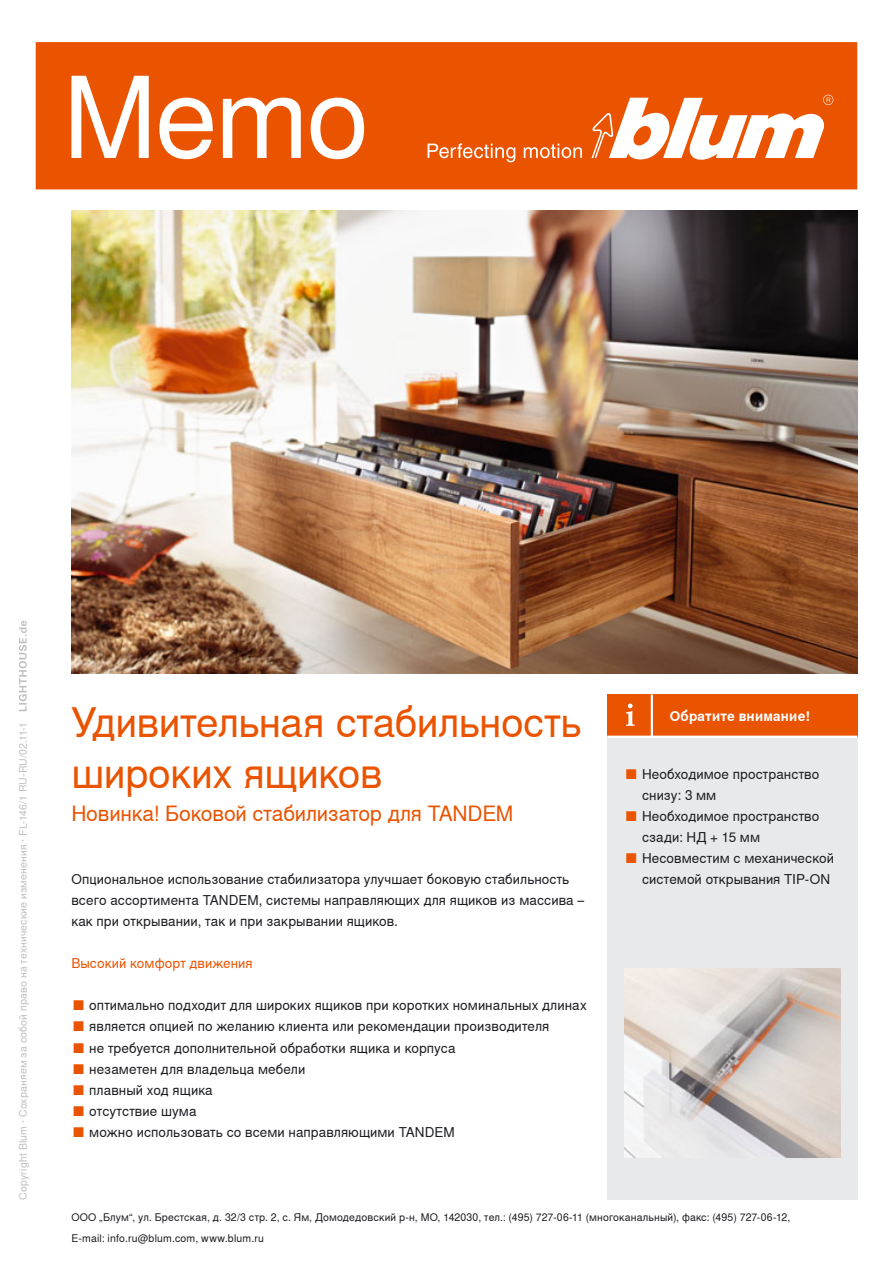
<style>
.page{position:relative;width:893px;height:1263px;background:#fff}
.page>*{position:absolute;margin:0;border:0;box-sizing:border-box;transform-origin:0 0}
.t1{font:40.5px/51px "Nimbus Sans Global";letter-spacing:-.01em;color:#ea5300}
.t2{font:21px "Nimbus Sans Global";letter-spacing:-.01em;color:#ea5300}
.t3{font:13.5px/21px "Nimbus Sans Global";letter-spacing:.005em;color:#1b1c20}
.t4{font:13.5px "Nimbus Sans Global";letter-spacing:.005em;color:#ea5300}
.t5{font:700 13.5px "Nimbus Sans Global";letter-spacing:.015em;color:#fff}
.t6{font:10.5px/21px "Nimbus Sans Global";letter-spacing:.015em;color:#1b1c20}
.t7{font:10.5px "Nimbus Sans Global";letter-spacing:.015em;color:#bdbfc1}
.s1{font-size:17.25px;color:#ea5300}
</style>
<div class="page">
<div style="left:607px;top:737px;width:250px;height:463px;background:#e7e9ea"></div>
<div style="left:36px;top:43px;width:820px;height:146px;background:#ea5300"></div>
<div style="left:36px;top:42px;width:821px;height:147px;border:2px solid #ea5300"></div>
<div style="left:607px;top:695px;width:250px;height:42px;background:#ea5300"></div>
<img style="left:624px;top:968px;width:216px;height:190px">
<svg style="left:592px;top:95px;width:241px;height:65px"></svg>
<svg style="left:427px;top:143px;width:88px;height:19px"></svg>
<svg style="left:524px;top:144px;width:58px;height:14px"></svg>
<img style="left:71px;top:210px;width:786px;height:464px">
<svg style="left:19px;top:621px;width:8px;height:90px"></svg>
<svg style="left:71px;top:76px;width:293px;height:83px"></svg>
<svg style="left:626px;top:703px;width:9px;height:23px"></svg>
<hr style="left:607px;top:736px;width:250px;height:2px;background:#fff">
<hr style="left:651px;top:695px;width:2px;height:42px;background:#fff">
<p class="t7" style="left:17px;top:1200px;width:480px;rotate:-90deg">Copyright Blum · Сохраняем за собой право на технические изменения · FL-146/1 RU-RU/02.11-1</p>
<h1 class="t1" style="left:71px;top:696px;width:512px">Удивительная стабильность широких ящиков</h1>
<h2 class="t2" style="left:71px;top:800px;width:443px">Новинка! Боковой стабилизатор для TANDEM</h2>
<p class="t3" style="left:71px;top:868px;width:514px">Опциональное использование стабилизатора улучшает боковую стабильность всего ассортимента TANDEM, системы направляющих для ящиков из массива – как при открывании, так и при закрывании ящиков.</p>
<p class="t4" style="left:71px;top:955px;width:183px">Высокий комфорт движения</p>
<p class="t3" style="left:71px;top:995px;width:517px"><span class="s1">■</span> оптимально подходит для широких ящиков при коротких номинальных длинах</p>
<p class="t3" style="left:71px;top:1016px;width:479px"><span class="s1">■</span> является опцией по желанию клиента или рекомендации производителя</p>
<p class="t3" style="left:71px;top:1037px;width:386px"><span class="s1">■</span> не требуется дополнительной обработки ящика и корпуса</p>
<p class="t3" style="left:71px;top:1058px;width:235px"><span class="s1">■</span> незаметен для владельца мебели</p>
<p class="t3" style="left:71px;top:1079px;width:143px"><span class="s1">■</span> плавный ход ящика</p>
<p class="t3" style="left:71px;top:1100px;width:127px"><span class="s1">■</span> отсутствие шума</p>
<p class="t3" style="left:71px;top:1121px;width:385px"><span class="s1">■</span> можно использовать со всеми направляющими TANDEM</p>
<p class="t5" style="left:670px;top:707px;width:141px">Обратите внимание!</p>
<p class="t3" style="left:642px;top:763px;width:179px;text-indent:-18px"><span class="s1">■</span> Необходимое пространство снизу: 3 мм</p>
<p class="t3" style="left:642px;top:805px;width:179px;text-indent:-18px"><span class="s1">■</span> Необходимое пространство сзади: НД + 15 мм</p>
<p class="t3" style="left:624px;top:847px;width:211px;text-align:right"><span class="s1">■</span> Несовместим с механической системой открывания TIP-ON</p>
<p class="t6" style="left:71px;top:1206px;width:720px">ООО „Блум“, ул. Брестская, д. 32/3 стр. 2, с. Ям, Домодедовский р-н, МО, 142030, тел.: (495) 727-06-11 (многоканальный), факс: (495) 727-06-12,<br>E-mail: info.ru@blum.com, www.blum.ru</p>
</div>
